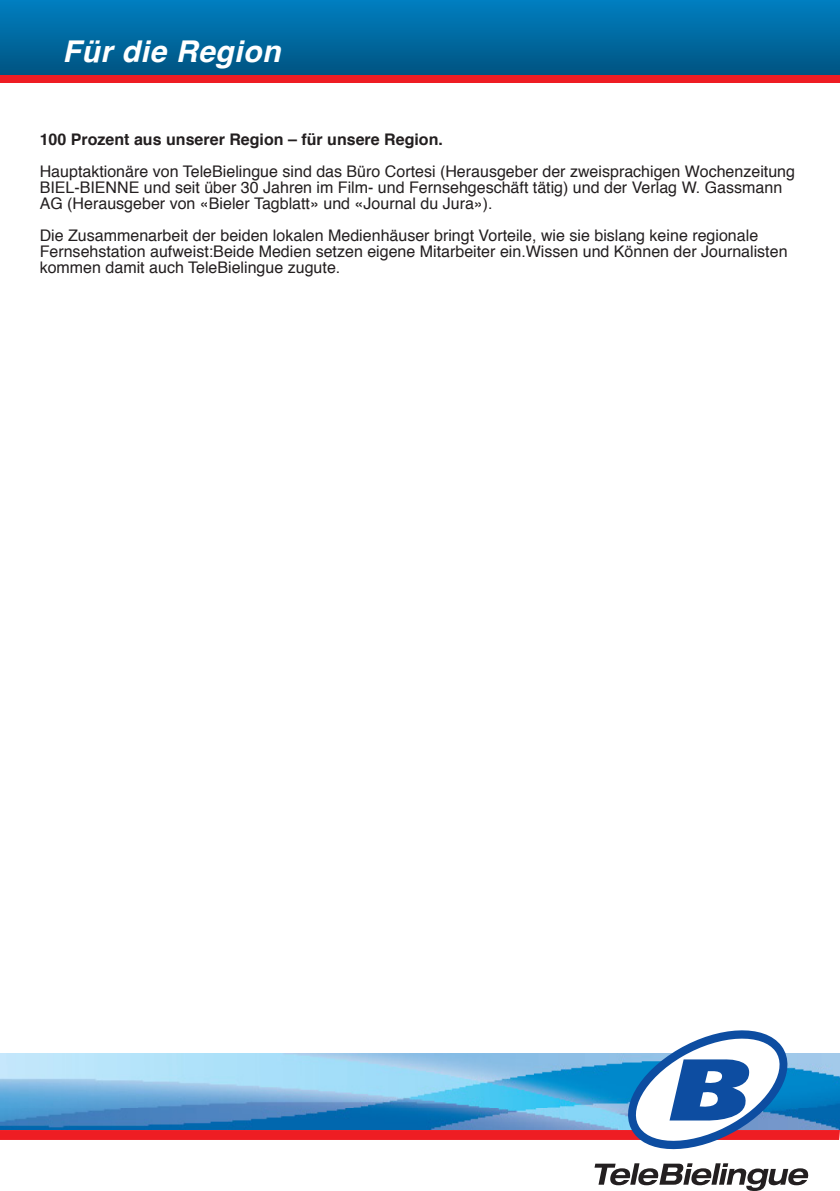
<style>
.page{position:relative;width:840px;height:1191px;background:#fff}
.page>*{position:absolute;margin:0;border:0;box-sizing:border-box;transform-origin:0 0}
.t1{font:italic 700 30px "Helvetica";letter-spacing:.02em;color:#fff}
.t2{font:16px/16px "Helvetica";color:#231f20}
.t3{font:700 16px "Helvetica";color:#231f20}
</style>
<div class="page">
<div style="left:0;top:0;width:839px;height:79px;background:linear-gradient(to bottom,#007fc0,#00527e)"></div>
<div style="left:0;top:75px;width:839px;height:7px;background:#ee1d23"></div>
<svg style="left:0;top:1030px;width:839px;height:161px"></svg>
<h1 class="t1" style="left:62px;top:27px;width:219px">Für die Region</h1>
<p class="t3" style="left:40px;top:126px;width:404px">100 Prozent aus unserer Region – für unsere Region.</p>
<p class="t2" style="left:40px;top:164px;width:756px">Hauptaktionäre von TeleBielingue sind das Büro Cortesi (Herausgeber der zweisprachigen Wochenzeitung<br>BIEL-BIENNE und seit über 30 Jahren im Film- und Fernsehgeschäft tätig) und der Verlag W. Gassmann<br>AG (Herausgeber von «Bieler Tagblatt» und «Journal du Jura»). </p>
<p class="t2" style="left:40px;top:228px;width:749px">Die Zusammenarbeit der beiden lokalen Medienhäuser bringt Vorteile, wie sie bislang keine regionale<br>Fernsehstation aufweist: Beide Medien setzen eigene Mitarbeiter ein. Wissen und Können der Journalisten kommen damit auch TeleBielingue zugute.</p>
</div>
